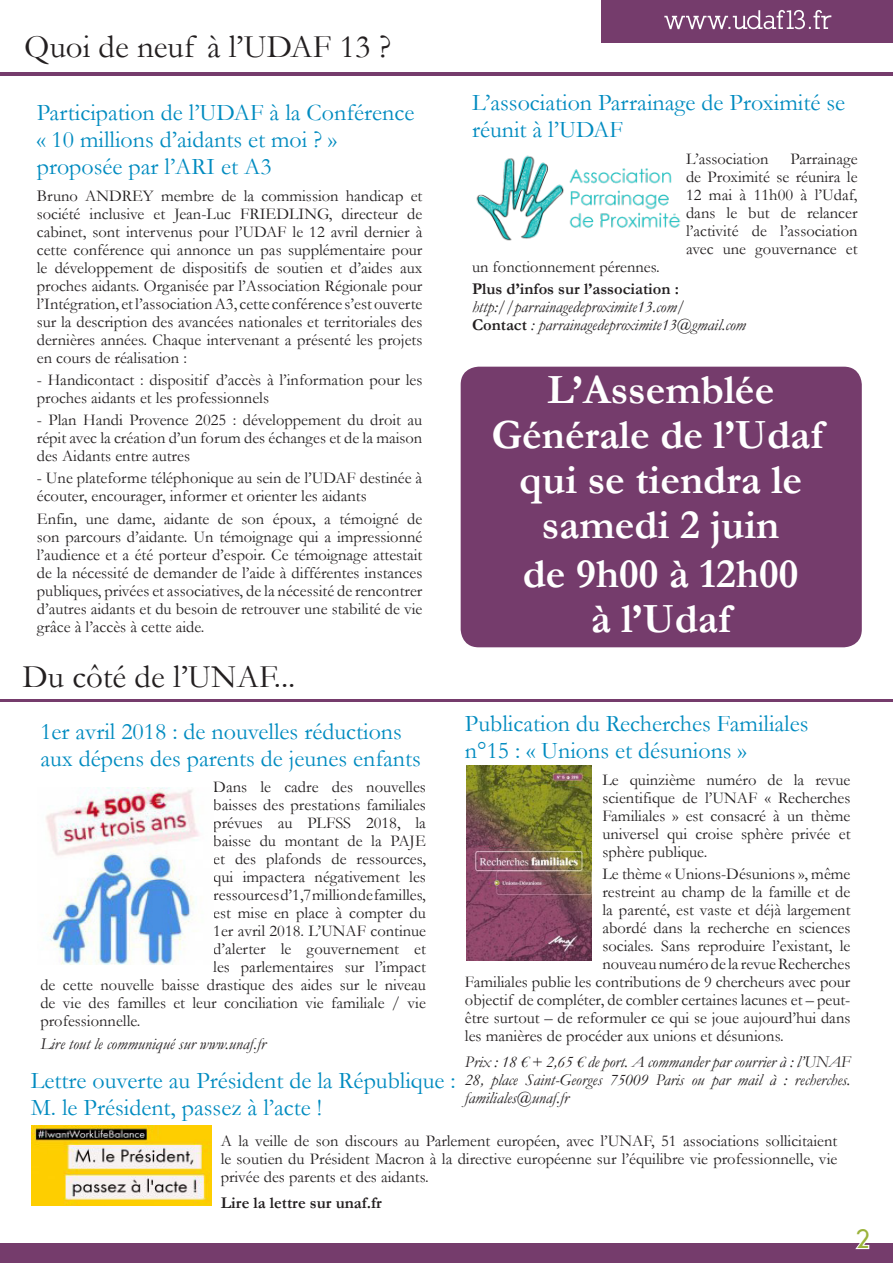
<style>
.page{position:relative;width:893px;height:1263px;background:#fff}
.page>*{position:absolute;margin:0;border:0;box-sizing:border-box;transform-origin:0 0}
.texte{font:700 42px/45px "Garamond";color:#fff;text-align:center}
.t1{font:33px "Garamond";color:#231f20}
.t2{font:27px "Rondalo";color:#9bb33b}
.Titre{font:24px/27px "Garamond";color:#008bc0}
.texte-2{font:16.5px/18px "Garamond";color:#231f20;text-align:justify}
.Infos{font:italic 16.5px/18px "Garamond";color:#231f20;text-align:justify}
.Infos-2{font:700 16.5px "Garamond";color:#231f20}
.s1{font-weight:700;font-style:normal}
</style>
<div class="page">
<hr style="left:0;top:73px;width:893px;height:3px;background:#753c6c">
<div style="left:601px;top:0;width:292px;height:42px;background:#753c6c"></div>
<svg style="left:664px;top:10px;width:167px;height:19px"></svg>
<div style="left:0;top:1243px;width:893px;height:20px;background:#753c6c"></div>
<svg style="left:855px;top:1243px;width:15px;height:7px"></svg>
<hr style="left:0;top:699px;width:893px;height:3px;background:#753c6c">
<div style="left:461px;top:367px;width:401px;height:280px;background:#753c6c;border-radius:18px"></div>
<img style="left:476px;top:155px;width:205px;height:86px">
<img style="left:46px;top:788px;width:154px;height:176px">
<img style="left:466px;top:766px;width:125px;height:195px">
<img style="left:32px;top:1126px;width:180px;height:80px">
<p class="t1" style="left:24px;top:24px;width:368px">Quoi de neuf à l’UDAF 13 ?</p>
<p class="Titre" style="left:37px;top:98px;width:379px">Participation de l’UDAF à la Conférence « 10 millions d’aidants et moi ? » proposée par l’ARI et A3</p>
<p class="texte-2" style="left:37px;top:186px;width:387px">Bruno ANDREY membre de la commission handicap et société inclusive et Jean-Luc FRIEDLING, directeur de cabinet, sont intervenus pour l’UDAF le 12 avril dernier à cette conférence qui annonce un pas supplémentaire pour le développement de dispositifs de soutien et d’aides aux proches aidants. Organisée par l’Association Régionale pour l’Intégration, et l’association A3, cette conférence s’est ouverte sur la description des avancées nationales et territoriales des dernières années. Chaque intervenant a présenté les projets en cours de réalisation :</p>
<p class="texte-2" style="left:37px;top:370px;width:387px">- Handicontact : dispositif d’accès à l’information pour les proches aidants et les professionnels</p>
<p class="texte-2" style="left:37px;top:411px;width:387px">- Plan Handi Provence 2025 : développement du droit au répit avec la création d’un forum des échanges et de la maison des Aidants entre autres</p>
<p class="texte-2" style="left:37px;top:469px;width:387px">- Une plateforme téléphonique au sein de l’UDAF destinée à écouter, encourager, informer et orienter les aidants</p>
<p class="texte-2" style="left:37px;top:509px;width:387px">Enfin, une dame, aidante de son époux, a témoigné de son parcours d’aidante. Un témoignage qui a impressionné l’audience et a été porteur d’espoir. Ce témoignage attestait de la nécessité de demander de l’aide à différentes instances publiques, privées et associatives, de la nécessité de rencontrer d’autres aidants et du besoin de retrouver une stabilité de vie grâce à l’accès à cette aide.</p>
<p class="t1" style="left:23px;top:655px;width:275px">Du côté de l’UNAF...</p>
<p class="Titre" style="left:472px;top:89px;width:375px">L’association Parrainage de Proximité se réunit à l’UDAF</p>
<p class="texte-2" style="left:686px;top:149px;width:84px">L’association</p>
<p class="texte-2" style="left:686px;top:149px;width:173px;text-indent:104px">Parrainage de Proximité se réunira le 12 mai à 11h00 à l’Udaf, dans le but de relancer l’activité de l’association avec une gouvernance et</p>
<p class="texte-2" style="left:472px;top:257px;width:189px">un fonctionnement pérennes.</p>
<p class="Infos-2" style="left:472px;top:278px;width:208px">Plus d’infos sur l’association :</p>
<p class="Infos" style="left:472px;top:297px;width:214px">http://parrainagedeproximite13.com/</p>
<p class="Infos" style="left:472px;top:315px;width:275px"><span class="s1">Contact</span> : parrainagedeproximite13@gmail.com</p>
<p class="texte" style="left:491px;top:367px;width:333px">L’Assemblée<br>Générale de l’Udaf qui se tiendra le samedi 2 juin</p>
<p class="texte" style="left:523px;top:551px;width:277px">de 9h00 à 12h00 à l’Udaf</p>
<p class="Titre" style="left:465px;top:709px;width:345px">Publication du Recherches Familiales n°15 : « Unions et désunions »</p>
<p class="texte-2" style="left:602px;top:770px;width:250px">Le quinzième numéro de la revue scientifique de l’UNAF « Recherches Familiales » est consacré à un thème universel qui croise sphère privée et sphère publique.</p>
<p class="texte-2" style="left:602px;top:864px;width:250px">Le thème « Unions-Désunions », même</p>
<p class="texte-2" style="left:602px;top:882px;width:250px">restreint au champ de la famille et de</p>
<p class="texte-2" style="left:602px;top:900px;width:250px">la parenté, est vaste et déjà largement</p>
<p class="texte-2" style="left:602px;top:918px;width:250px">abordé dans la recherche en sciences</p>
<p class="texte-2" style="left:602px;top:936px;width:250px">sociales. Sans reproduire l’existant, le</p>
<p class="texte-2" style="left:602px;top:954px;width:250px">nouveau numéro de la revue Recherches</p>
<p class="texte-2" style="left:465px;top:972px;width:387px">Familiales publie les contributions de 9 chercheurs avec pour</p>
<p class="texte-2" style="left:465px;top:990px;width:387px">objectif de compléter, de combler certaines lacunes et – peut-</p>
<p class="texte-2" style="left:465px;top:1008px;width:387px">être surtout – de reformuler ce qui se joue aujourd’hui dans</p>
<p class="texte-2" style="left:465px;top:1026px;width:320px">les manières de procéder aux unions et désunions.</p>
<p class="Infos" style="left:465px;top:1053px;width:387px">Prix : 18 € + 2,65 € de port. A commander par courrier à : l’UNAF 28, place Saint-Georges 75009 Paris ou par mail à : recherches. familiales@unaf.fr</p>
<p class="Titre" style="left:40px;top:717px;width:382px">1er avril 2018 : de nouvelles réductions aux dépens des parents de jeunes enfants</p>
<p class="texte-2" style="left:213px;top:778px;width:214px">Dans le cadre des nouvelles</p>
<p class="texte-2" style="left:213px;top:796px;width:214px">baisses des prestations familiales</p>
<p class="texte-2" style="left:213px;top:814px;width:214px">prévues au PLFSS 2018, la</p>
<p class="texte-2" style="left:213px;top:832px;width:214px">baisse du montant de la PAJE</p>
<p class="texte-2" style="left:213px;top:850px;width:214px">et des plafonds de ressources,</p>
<p class="texte-2" style="left:213px;top:868px;width:214px">qui impactera négativement les</p>
<p class="texte-2" style="left:213px;top:886px;width:214px">ressources d’1,7 million de familles,</p>
<p class="texte-2" style="left:213px;top:904px;width:214px">est mise en place à compter du</p>
<p class="texte-2" style="left:213px;top:922px;width:214px">1er avril 2018. L’UNAF continue</p>
<p class="texte-2" style="left:213px;top:940px;width:214px">d’alerter le gouvernement et</p>
<p class="texte-2" style="left:213px;top:958px;width:214px">les parlementaires sur l’impact</p>
<p class="texte-2" style="left:40px;top:976px;width:387px">de cette nouvelle baisse drastique des aides sur le niveau</p>
<p class="texte-2" style="left:40px;top:994px;width:387px">de vie des familles et leur conciliation vie familiale / vie</p>
<p class="texte-2" style="left:40px;top:1012px;width:102px">professionnelle.</p>
<p class="Infos" style="left:40px;top:1034px;width:227px">Lire tout le communiqué sur www.unaf.fr</p>
<p class="Titre" style="left:31px;top:1066px;width:426px">Lettre ouverte au Président de la République :<br>M. le Président, passez à l’acte !</p>
<p class="texte-2" style="left:221px;top:1131px;width:618px">A la veille de son discours au Parlement européen, avec l’UNAF, 51 associations sollicitaient le soutien du Président Macron à la directive européenne sur l’équilibre vie professionnelle, vie privée des parents et des aidants.</p>
<p class="Infos-2" style="left:221px;top:1192px;width:163px">Lire la lettre sur unaf.fr</p>
<p class="t2" style="left:856px;top:1224px;width:14px">2</p>
</div>
